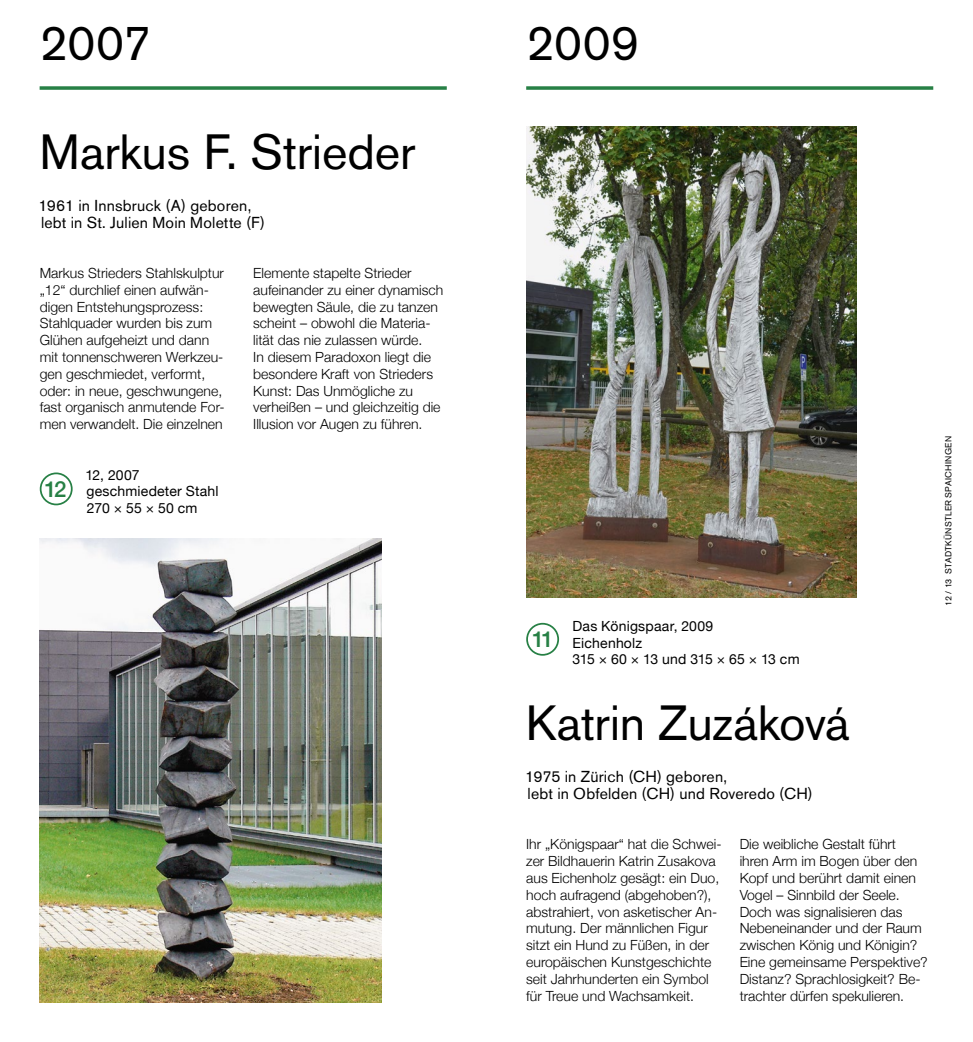
<style>
.page{position:relative;width:973px;height:1042px;background:#fff}
.page>*{position:absolute;margin:0;border:0;box-sizing:border-box;transform-origin:0 0}
.t1{font:49px "Akzidenz Grotesk BE";letter-spacing:-.005em;color:#000}
.t2{font:500 22.05px "Helvetica Neue";color:#278045}
.t3{font:15.75px/16.8px "Akzidenz Grotesk BE";letter-spacing:.01em;color:#000}
.t4{font:300 14px/16.8px "Helvetica Neue";color:#000}
.t5{font:14px/16.8px "Helvetica Neue";letter-spacing:.015em;color:#000}
.t6{font:8.75px "Akzidenz Grotesk BE";letter-spacing:.03em;color:#000}
</style>
<div class="page">
<img style="left:39px;top:86px;width:895px;height:917px">
<h1 class="t1" style="left:40px;top:13px;width:113px">2007</h1>
<h1 class="t1" style="left:526px;top:13px;width:115px">2009</h1>
<h1 class="t1" style="left:40px;top:122px;width:377px">Markus F. Strieder</h1>
<p class="t3" style="left:39px;top:197px;width:228px">1961 in Innsbruck (A) geboren, lebt in St. Julien Moin Molette (F)</p>
<p class="t4" style="left:253px;top:264px;width:192px">Elemente stapelte Strieder aufeinander zu einer dynamisch bewegten Säule, die zu tanzen scheint – obwohl die Materia&shy;lität das nie zulassen würde.<br>In diesem Paradoxon liegt die besondere Kraft von Strieders<br>Kunst: Das Unmögliche zu verheißen – und gleichzeitig die<br>Illusion vor Augen zu führen.</p>
<p class="t4" style="left:40px;top:264px;width:186px">Markus Strieders Stahlskulptur „12“ durchlief einen aufwän&shy;digen Entstehungsprozess:<br>Stahlquader wurden bis zum<br>Glühen aufgeheizt und dann mit tonnenschweren Werkzeu&shy;gen geschmiedet, verformt, oder: in neue, geschwungene, fast organisch anmutende For&shy;men verwandelt. Die einzelnen</p>
<h2 class="t2" style="left:44px;top:472px;width:24px">12</h2>
<p class="t5" style="left:85px;top:467px;width:135px">12, 2007 geschmiedeter Stahl<br>270 × 55 × 50 cm</p>
<h2 class="t2" style="left:532px;top:621px;width:23px">11</h2>
<p class="t5" style="left:572px;top:618px;width:229px">Das Königspaar, 2009<br>Eichenholz<br>315 × 60 × 13 und 315 × 65 × 13 cm</p>
<h1 class="t1" style="left:526px;top:694px;width:325px">Katrin Zuzáková</h1>
<p class="t3" style="left:525px;top:768px;width:289px">1975 in Zürich (CH) geboren,<br>lebt in Obfelden (CH) und Roveredo (CH)</p>
<p class="t4" style="left:526px;top:835px;width:197px">Ihr „Königspaar“ hat die Schwei&shy;zer Bildhauerin Katrin Zusakova aus Eichenholz gesägt: ein Duo, hoch aufragend (abgehoben?), abstrahiert, von asketischer An&shy;mutung. Der männlichen Figur sitzt ein Hund zu Füßen, in der europäischen Kunstgeschichte seit Jahrhunderten ein Symbol für Treue und Wachsamkeit.</p>
<p class="t4" style="left:739px;top:835px;width:190px">Die weibliche Gestalt führt ihren Arm im Bogen über den<br>Kopf und berührt damit einen<br>Vogel – Sinnbild der Seele.<br>Doch was signalisieren das<br>Nebeneinander und der Raum zwischen König und Königin?<br>Eine gemeinsame Perspektive?<br>Distanz? Sprachlosigkeit? Be&shy;trachter dürfen spekulieren.</p>
<p class="t6" style="left:943px;top:606px;width:171px;rotate:-90deg">12 / 13 STADTKÜNSTLER SPAICHINGEN</p>
</div>
